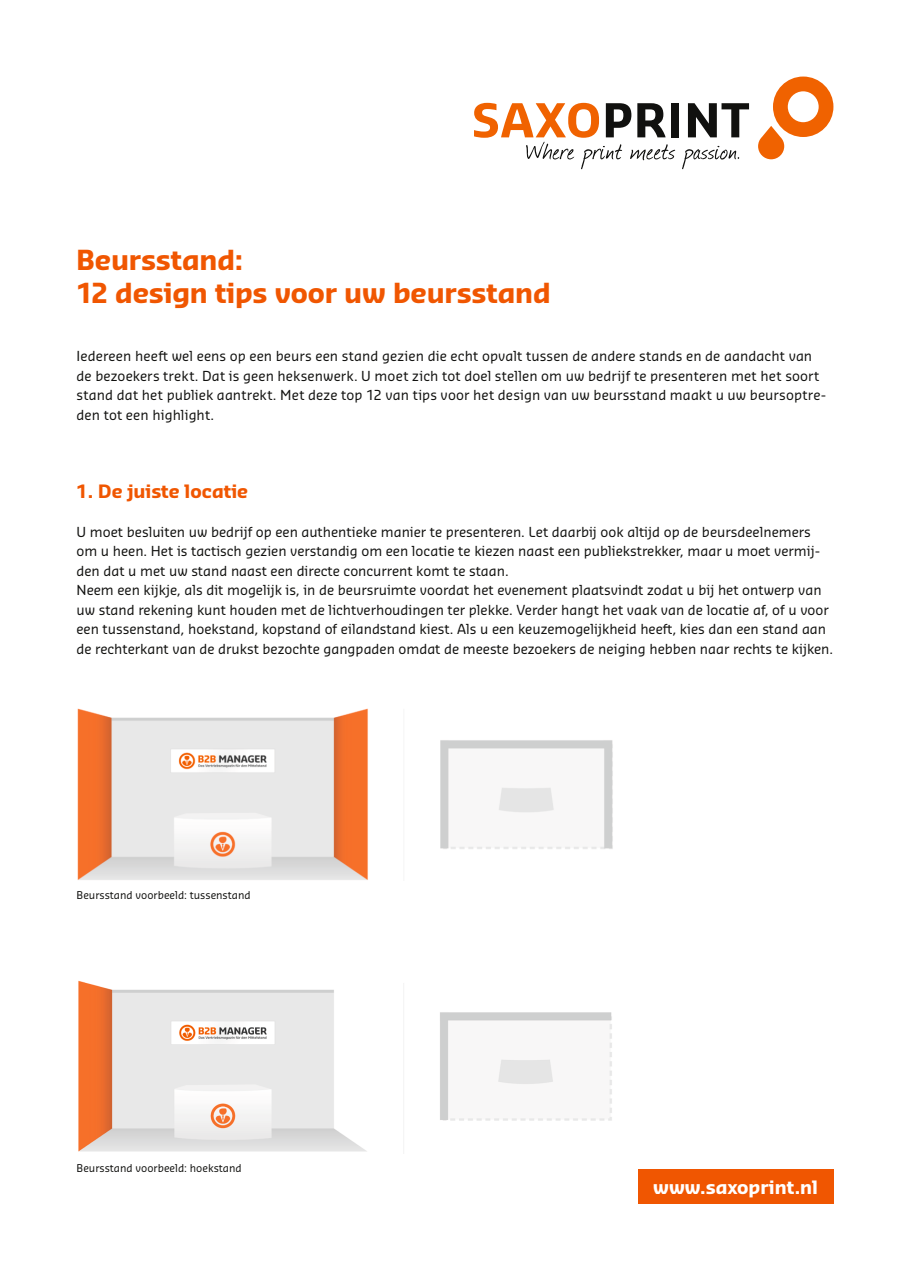
<style>
.page{position:relative;width:910px;height:1280px;background:#fff}
.page>*{position:absolute;margin:0;border:0;box-sizing:border-box;transform-origin:0 0}
.t1{font:700 27px/33px "Sansa Pro";letter-spacing:-.005em;color:#f05601}
.t2{font:700 18px "Sansa Pro";color:#f05601}
.t3{font:700 18px "Sansa Pro";color:#fff}
.t4{font:13.5px/19.5px "Sansa Pro";color:#11110f}
.t5{font:10.5px "Sansa Pro";color:#11110f}
</style>
<div class="page">
<svg style="left:682px;top:146px;width:57px;height:23px"></svg>
<div style="left:671px;top:103px;width:8px;height:34px;background:#11110f"></div>
<svg style="left:688px;top:103px;width:61px;height:34px"></svg>
<svg style="left:474px;top:103px;width:201px;height:66px"></svg>
<svg style="left:758px;top:77px;width:75px;height:82px"></svg>
<img style="left:77px;top:708px;width:536px;height:172px">
<img style="left:78px;top:980px;width:534px;height:172px">
<div style="left:638px;top:1169px;width:195px;height:34px;background:#f05601"></div>
<h1 class="t1" style="left:77px;top:243px;width:476px">Beursstand:<br>12 design tips voor uw beursstand</h1>
<p class="t4" style="left:77px;top:346px;width:751px">Iedereen heeft wel eens op een beurs een stand gezien die echt opvalt tussen de andere stands en de aandacht van de bezoekers trekt. Dat is geen heksenwerk. U moet zich tot doel stellen om uw bedrijf te presenteren met het soort stand dat het publiek aantrekt. Met deze top 12 van tips voor het design van uw beursstand maakt u uw beursoptre&shy;den tot een highlight.</p>
<h2 class="t2" style="left:77px;top:479px;width:173px">1. De juiste locatie</h2>
<p class="t4" style="left:77px;top:522px;width:758px">U moet besluiten uw bedrijf op een authentieke manier te presenteren. Let daarbij ook altijd op de beursdeelnemers om u heen. Het is tactisch gezien verstandig om een locatie te kiezen naast een publiekstrekker, maar u moet vermij&shy;den dat u met uw stand naast een directe concurrent komt te staan.<br>Neem een kijkje, als dit mogelijk is, in de beursruimte voordat het evenement plaatsvindt zodat u bij het ontwerp van uw stand rekening kunt houden met de lichtverhoudingen ter plekke. Verder hangt het vaak van de locatie af, of u voor een tussenstand, hoekstand, kopstand of eilandstand kiest. Als u een keuzemogelijkheid heeft, kies dan een stand aan de rechterkant van de drukst bezochte gangpaden omdat de meeste bezoekers de neiging hebben naar rechts te kijken.</p>
<p class="t5" style="left:77px;top:888px;width:176px">Beursstand voorbeeld: tussenstand</p>
<p class="t5" style="left:77px;top:1160px;width:167px">Beursstand voorbeeld: hoekstand</p>
<h2 class="t3" style="left:653px;top:1174px;width:166px">www.saxoprint.nl</h2>
</div>
